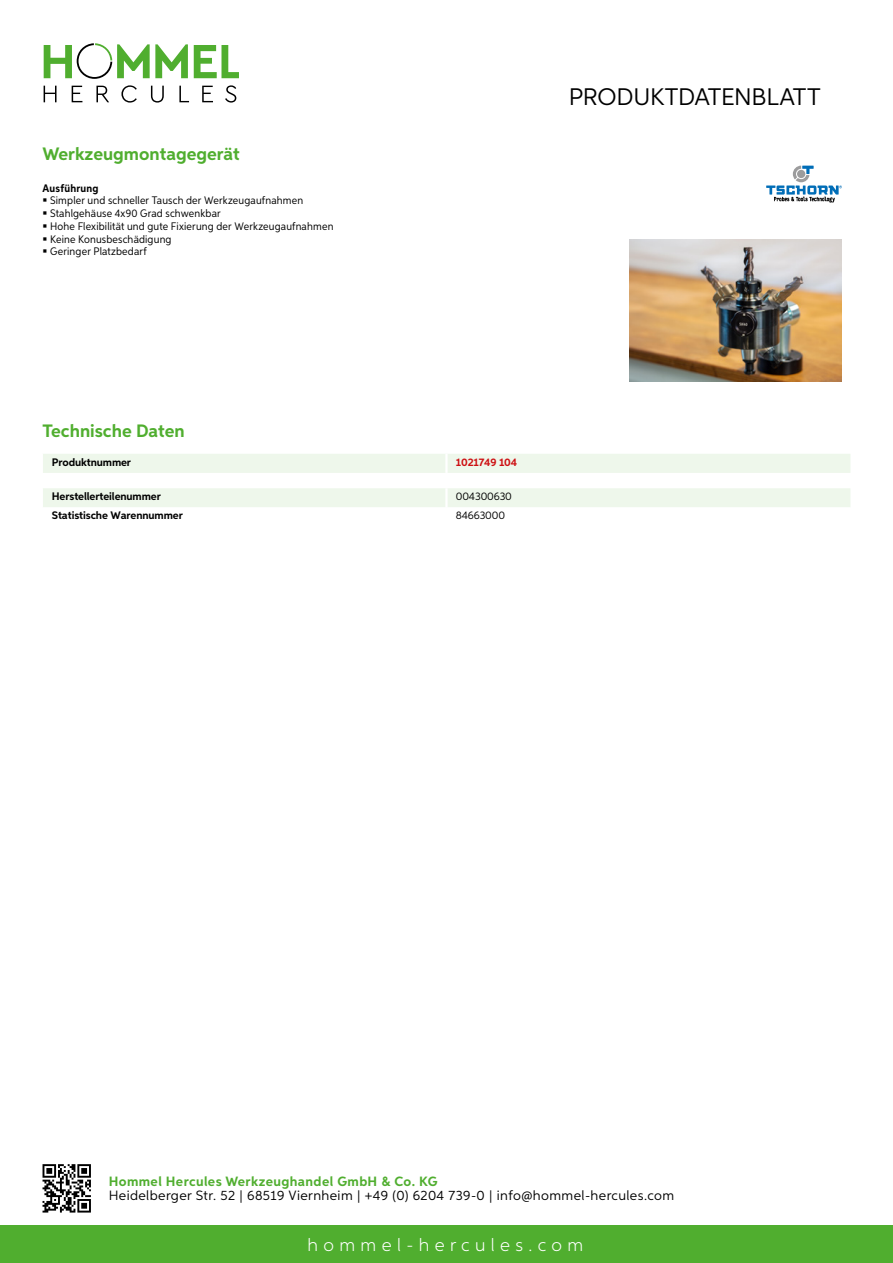
<style>
.page{position:relative;width:893px;height:1263px;background:#fff}
.page>*{position:absolute;margin:0;border:0;box-sizing:border-box;transform-origin:0 0}
.t1{font:24px "Aspira";letter-spacing:-.01em;color:#000}
.t2{font:700 18px "Aspira";color:#50ae2f}
.t3{font:300 18px "Aspira";letter-spacing:.3em;color:#fff}
.t4{font:13.5px "Aspira";letter-spacing:.03em;color:#000}
.t5{font:700 13.5px "Aspira";letter-spacing:.03em;color:#50ae2f}
.t6{font:10.95px/12.8px "Aspira Nar";letter-spacing:.015em;color:#000}
.t7{font:700 10.95px "Aspira";letter-spacing:-.01em;color:#000}
.t8{font:10.95px "Aspira";letter-spacing:-.01em;color:#000}
.t9{font:700 10.95px "Aspira";letter-spacing:-.01em;color:#cd1013}
.t10{font:700 10.95px "Aspira Nar";letter-spacing:.02em;color:#000}
</style>
<div class="page">
<div style="left:0;top:1226px;width:893px;height:37px;background:#50ae2f"></div>
<svg style="left:43px;top:1164px;width:48px;height:48px"></svg>
<svg style="left:194px;top:45px;width:45px;height:33px"></svg>
<svg style="left:44px;top:43px;width:144px;height:36px"></svg>
<svg style="left:44px;top:86px;width:13px;height:16px"></svg>
<svg style="left:72px;top:86px;width:10px;height:16px"></svg>
<svg style="left:96px;top:86px;width:13px;height:16px"></svg>
<svg style="left:121px;top:85px;width:16px;height:18px"></svg>
<svg style="left:151px;top:86px;width:13px;height:17px"></svg>
<svg style="left:179px;top:86px;width:10px;height:16px"></svg>
<svg style="left:202px;top:86px;width:11px;height:16px"></svg>
<svg style="left:225px;top:85px;width:11px;height:18px"></svg>
<div style="left:43px;top:454px;width:807px;height:19px;background:#eef7eb"></div>
<hr style="left:445px;top:454px;width:3px;height:19px;background:#fff">
<div style="left:43px;top:488px;width:807px;height:19px;background:#eef7eb"></div>
<img style="left:629px;top:239px;width:213px;height:142px">
<svg style="left:766px;top:166px;width:76px;height:36px"></svg>
<h2 class="t2" style="left:43px;top:142px;width:199px">Werkzeugmontagegerät</h2>
<p class="t10" style="left:43px;top:181px;width:58px">Ausführung</p>
<p class="t6" style="left:50px;top:194px;width:285px">Simpler und schneller Tausch der Werkzeugaufnahmen Stahlgehäuse 4x90 Grad schwenkbar<br>Hohe Flexibilität und gute Fixierung der Werkzeugaufnahmen Keine Konusbeschädigung<br>Geringer Platzbedarf</p>
<h1 class="t1" style="left:569px;top:82px;width:253px">Produktdatenblatt</h1>
<h2 class="t2" style="left:43px;top:420px;width:144px">Technische Daten</h2>
<p class="t7" style="left:52px;top:455px;width:81px">Produktnummer</p>
<p class="t9" style="left:456px;top:455px;width:63px">1021749 104</p>
<p class="t7" style="left:52px;top:490px;width:111px">Herstellerteilenummer</p>
<p class="t8" style="left:456px;top:490px;width:58px">004300630</p>
<p class="t7" style="left:52px;top:509px;width:132px">Statistische Warennummer</p>
<p class="t8" style="left:456px;top:509px;width:51px">84663000</p>
<p class="t5" style="left:109px;top:1172px;width:330px">Hommel Hercules Werkzeughandel GmbH &amp; Co. KG</p>
<p class="t4" style="left:109px;top:1187px;width:567px">Heidelberger Str. 52 | 68519 Viernheim | +49 (0) 6204 739-0 | info@hommel-hercules.com</p>
<h2 class="t3" style="left:307px;top:1234px;width:277px">hommel-hercules.com</h2>
</div>
